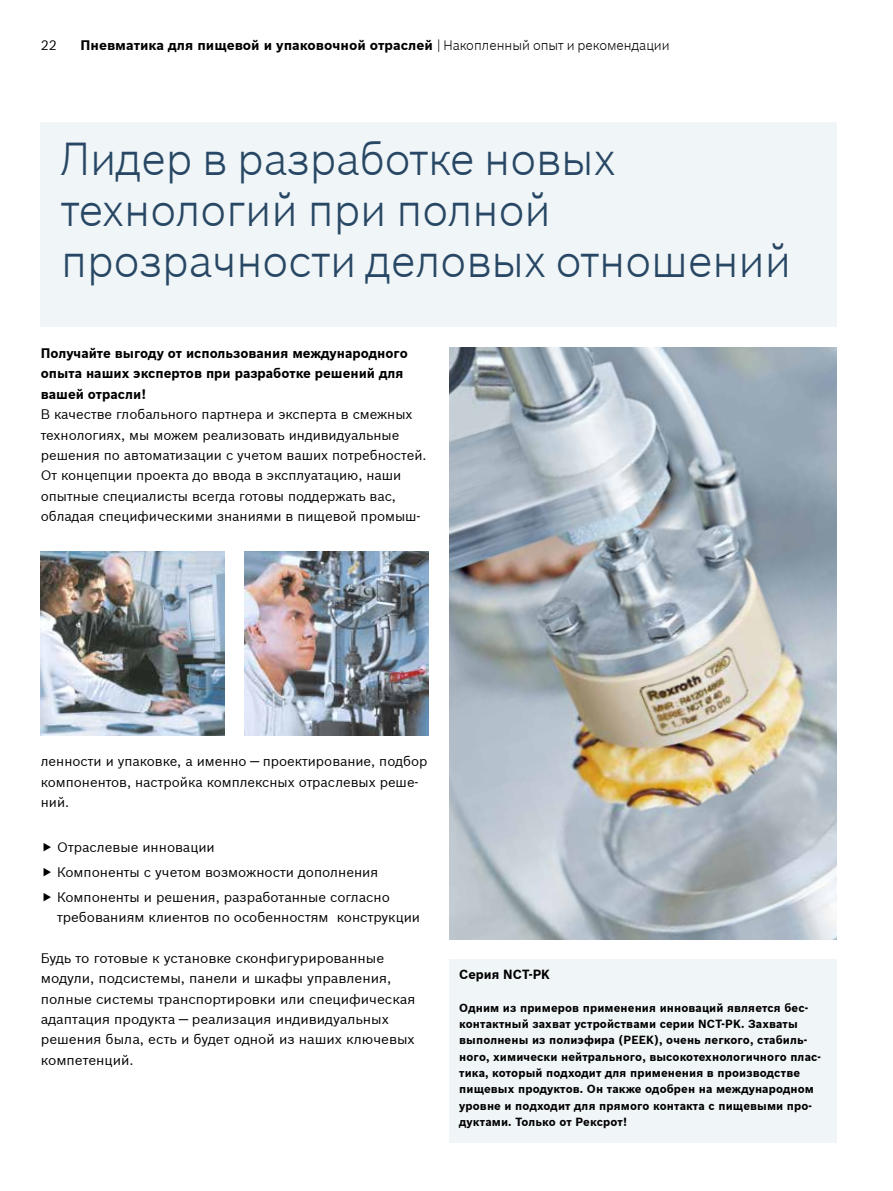
<style>
.page{position:relative;width:893px;height:1191px;background:#fff}
.page>*{position:absolute;margin:0;border:0;box-sizing:border-box;transform-origin:0 0}
.t1{font:300 45px/51px "Bosch Sans";color:#274764}
.t2{font:13.5px/20.4px "Bosch Sans";color:#000}
.t3{font:700 13.5px/20.4px "Bosch Sans";color:#000}
.t4{font:700 12.9px "Bosch Sans";color:#000}
.t5{font:700 11.55px/16.4px "Bosch Sans";letter-spacing:.01em;color:#000}
.s1{font-weight:300}
</style>
<div class="page">
<div style="left:41px;top:122px;width:796px;height:205px;background:#f0f5f7"></div>
<img style="left:245px;top:551px;width:184px;height:184px">
<img style="left:41px;top:551px;width:184px;height:184px">
<div style="left:449px;top:959px;width:388px;height:184px;background:#f0f5f7"></div>
<img style="left:449px;top:347px;width:388px;height:592px">
<p class="t2" style="left:41px;top:34px;width:18px">22</p>
<p class="t3" style="left:81px;top:35px;width:591px">Пневматика для пищевой и упаковочной отраслей <span class="s1">| Накопленный опыт и рекомендации</span></p>
<h1 class="t1" style="left:61px;top:131px;width:732px">Лидер в разработке новых технологий при полной прозрачности деловых отношений</h1>
<p class="t3" style="left:41px;top:342px;width:368px">Получайте выгоду от использования международного опыта наших экспертов при разработке решений для вашей отрасли!</p>
<p class="t2" style="left:41px;top:403px;width:387px">В качестве глобального партнера и эксперта в смежных технологиях, мы можем реализовать индивидуальные решения по автоматизации с учетом ваших потребностей.<br>От концепции проекта до ввода в эксплуатацию, наши опытные специалисты всегда готовы поддержать вас, обладая специфическими знаниями в пищевой промыш-</p>
<p class="t2" style="left:41px;top:750px;width:388px">ленности и упаковке, а именно — проектирование, подбор компонентов, настройка комплексных отраслевых реше&shy;ний.</p>
<p class="t2" style="left:57px;top:834px;width:334px;line-height:24.6px">Отраслевые инновации<br>Компоненты с учетом возможности дополнения<br>Компоненты и решения, разработанные согласно</p>
<p class="t2" style="left:57px;top:906px;width:364px">требованиям клиентов по особенностям конструкции</p>
<p class="t2" style="left:41px;top:946px;width:376px">Будь то готовые к установке сконфигурированные модули, подсистемы, панели и шкафы управления, полные системы транспортировки или специфическая адаптация продукта — реализация индивидуальных решения была, есть и будет одной из наших ключевых компетенций.</p>
<p class="t4" style="left:459px;top:964px;width:92px">Серия NCT-PK</p>
<p class="t5" style="left:459px;top:998px;width:362px">Одним из примеров применения инноваций является бес&shy;контактный захват устройствами серии NCT-PK. Захваты выполнены из полиэфира (PEEK), очень легкого, стабиль&shy;ного, химически нейтрального, высокотехнологичного плас&shy;тика, который подходит для применения в производстве пищевых продуктов. Он также одобрен на международном уровне и подходит для прямого контакта с пищевыми про&shy;дуктами. Только от Рексрот!</p>
</div>
